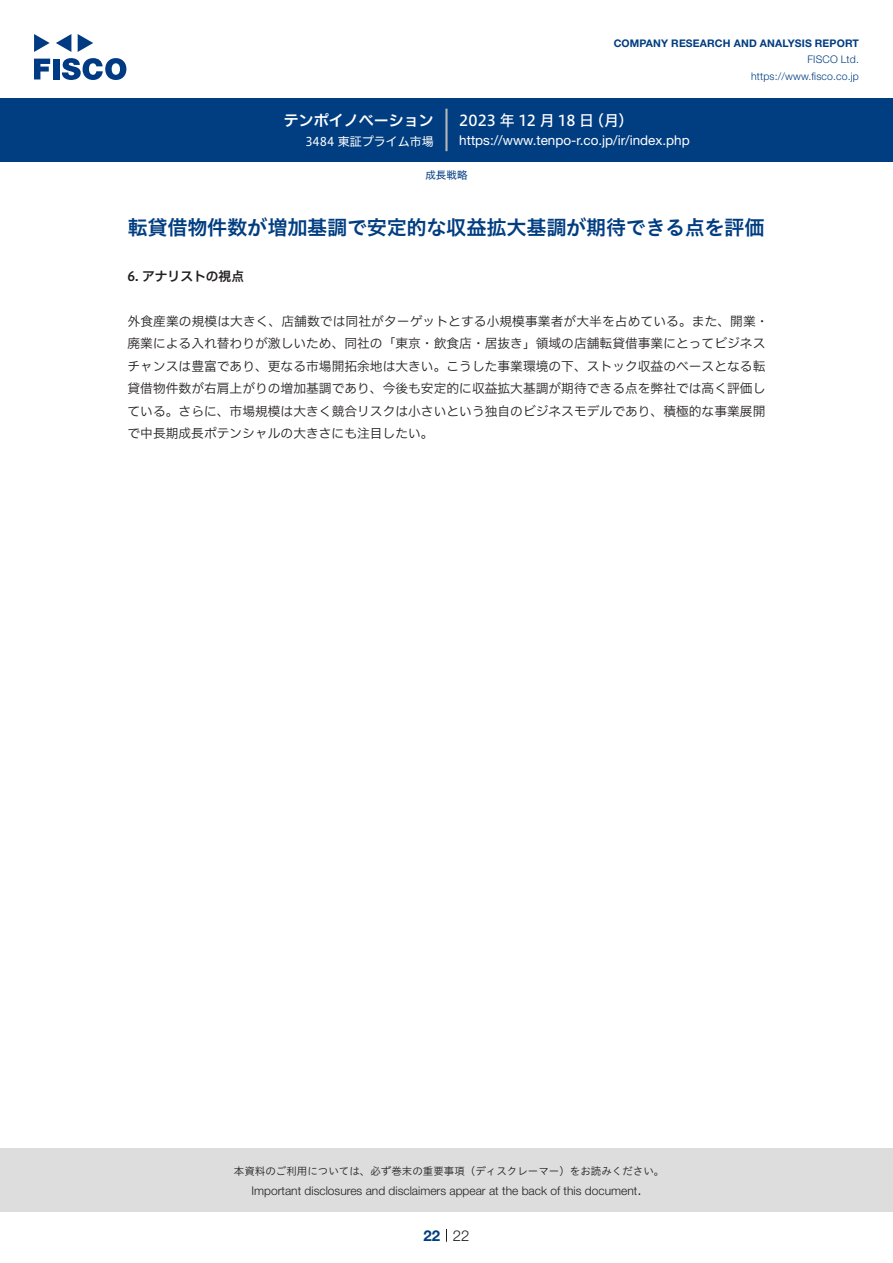
<style>
.page{position:relative;width:893px;height:1263px;background:#fff}
.page>*{position:absolute;margin:0;border:0;box-sizing:border-box;transform-origin:0 0}
.中タイトル{font:20.25px "Hiragino UD Sans Std W6";letter-spacing:-.015em;color:#003d81}
.t1{font:15px "Hiragino UD Sans F Std N W5";letter-spacing:.005em;color:#fff}
.t2{font:15px "Hiragino UD Sans F Std N W6";color:#fff}
.t3{font:300 15px "Helvetica Neue LT Std";color:#231f20}
.t4{font:700 15px "Helvetica Neue LT Std";color:#003d81}
.t5{font:13.5px "Helvetica Neue LT Std";color:#fff}
.本文{font:12.75px/22.5px "Hiragino UD Sans F Std N W3";color:#231f20}
.小タイトル{font:12.75px "Hiragino UD Sans F Std N W6";color:#231f20}
.t6{font:300 12px "Helvetica Neue LT Std";color:#231f20}
.t7{font:12px "Hiragino UD Sans F Std N W4";color:#fff}
.t8{font:10.5px "Hiragino UD Sans Std W3";color:#231f20}
.t9{font:700 10.5px "Helvetica Neue LT Std";letter-spacing:.015em;color:#003d81}
.t10{font:300 10.5px/16.5px "Helvetica Neue LT Std";letter-spacing:.015em;color:#003d81;text-align:right}
.ヘッダー{font:10.5px "Hiragino UD Sans F Std N W4";color:#003d81}
</style>
<div class="page">
<div style="left:0;top:1148px;width:893px;height:64px;background:#ddd"></div>
<svg style="left:34px;top:59px;width:16px;height:20px"></svg>
<div style="left:53px;top:59px;width:6px;height:20px;background:#003a83"></div>
<svg style="left:62px;top:58px;width:64px;height:22px"></svg>
<svg style="left:34px;top:34px;width:16px;height:18px"></svg>
<svg style="left:78px;top:34px;width:15px;height:18px"></svg>
<svg style="left:56px;top:34px;width:15px;height:18px"></svg>
<div style="left:0;top:98px;width:893px;height:64px;background:#003d81"></div>
<hr style="left:445px;top:109px;width:3px;height:42px;background:#b5b5b6">
<svg style="left:446px;top:1229px;width:1px;height:13px"></svg>
<p class="t2" style="left:284px;top:109px;width:152px">テンポイノベーション</p>
<p class="t7" style="left:305px;top:132px;width:130px">3484 東証プライム市場</p>
<p class="t9" style="left:614px;top:37px;width:247px">COMPANY RESEARCH AND ANALYSIS REPORT</p>
<p class="t10" style="left:751px;top:51px;width:109px">FISCO Ltd. https://www.fisco.co j p.</p>
<p class="t1" style="left:589px;top:109px;width:46px">（月(</p>
<p class="t1" style="left:459px;top:109px;width:136px">2023 年 12 月 18 日</p>
<p class="t5" style="left:459px;top:132px;width:232px">https://www.tenpo .r- co j p. /i r/ index.php</p>
<p class="ヘッダー" style="left:425px;top:167px;width:43px">成長戦略</p>
<p class="中タイトル" style="left:127px;top:212px;width:639px">転貸借物件数が増加基調で安定的な収益拡大基調が期待できる点を評価</p>
<p class="小タイトル" style="left:128px;top:266px;width:118px">6. アナリストの視点</p>
<p class="本文" style="left:128px;top:309px;width:642px">外食産業の規模は大きく、店舗数では同社がターゲットとする小規模事業者が大半を占めている。また、開業・廃業による入れ替わりが激しいため、同社の「東京・飲食店・居抜き」領域の店舗転貸借事業にとってビジネスチャンスは豊富であり、更なる市場開拓余地は大きい。こうした事業環境の下、ストック収益のベースとなる転貸借物件数が右肩上がりの増加基調であり、今後も安定的に収益拡大基調が期待できる点を弊社では高く評価している。さらに、市場規模は大きく競合リスクは小さいという独自のビジネスモデルであり、積極的な事業展開で中長期成長ポテンシャルの大きさにも注目したい。</p>
<p class="t8" style="left:234px;top:1163px;width:432px">本資料のご利用については、必ず巻末の重要事項（ディスクレーマー）をお読みください。</p>
<p class="t3" style="left:637px;top:1180px;width:6px">.</p>
<p class="t6" style="left:251px;top:1183px;width:387px">Important disclosures and disclaimers appear at the back of this document</p>
<p class="t4" style="left:423px;top:1226px;width:18px">22</p>
<p class="t3" style="left:453px;top:1226px;width:18px">22</p>
</div>
